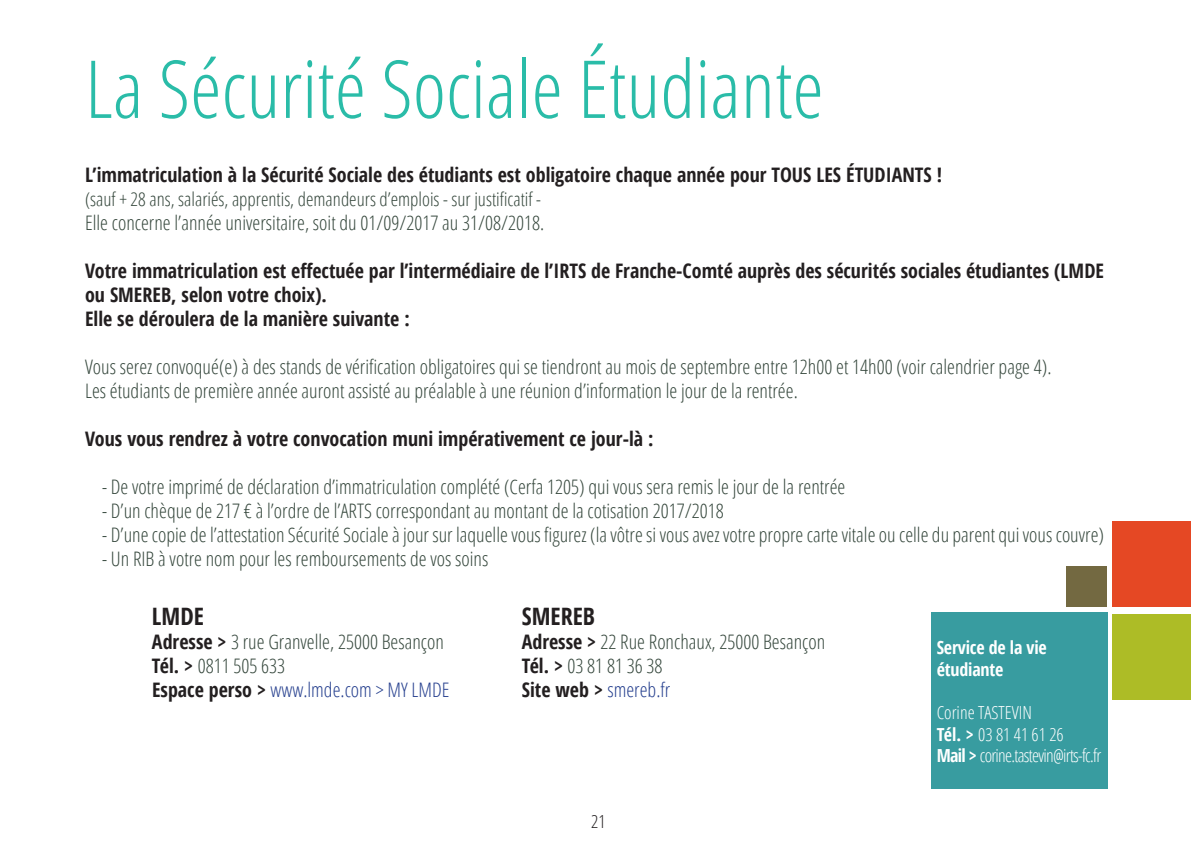
<style>
.page{position:relative;width:1191px;height:842px;background:#fff}
.page>*{position:absolute;margin:0;border:0;box-sizing:border-box;transform-origin:0 0}
.t1{font:300 condensed 80px "Open Sans";color:#2abca8}
.t2{font:700 condensed 24px "Open Sans";color:#231f20}
.t3{font:300 condensed 20px/24px "Open Sans";color:#34463b}
.t4{font:700 condensed 20px/24px "Open Sans";color:#231f20}
.t5{font:300 condensed 19px "Open Sans";color:#34463b}
.t6{font:300 condensed 18px/21.6px "Open Sans";letter-spacing:-.02em;color:#fff}
.t7{font:700 condensed 18px/21.6px "Open Sans";letter-spacing:-.01em;color:#fff}
.t8{font:300 condensed 18px "Open Sans";color:#231f20}
.s1{font-weight:700;color:#231f20}
.s2{color:#253f8e}
.s3{font-weight:700}
</style>
<div class="page">
<div style="left:931px;top:612px;width:176px;height:176px;background:#389ca0"></div>
<div style="left:1066px;top:566px;width:41px;height:41px;background:#736941"></div>
<div style="left:1112px;top:614px;width:79px;height:86px;background:#adbc26"></div>
<div style="left:1112px;top:521px;width:79px;height:86px;background:#e54824"></div>
<h1 class="t1" style="left:85px;top:35px;width:740px">La Sécurité Sociale Étudiante</h1>
<p class="t4" style="left:85px;top:162px;width:858px">L’immatriculation à la Sécurité Sociale des étudiants est obligatoire chaque année pour TOUS LES ÉTUDIANTS !</p>
<p class="t5" style="left:85px;top:186px;width:457px">(sauf + 28 ans, salariés, apprentis, demandeurs d’emplois - sur justificatif -</p>
<p class="t3" style="left:85px;top:210px;width:460px">Elle concerne l’année universitaire, soit du 01/09/2017 au 31/08/2018.</p>
<p class="t4" style="left:85px;top:258px;width:1020px">Votre immatriculation est effectuée par l’intermédiaire de l’IRTS de Franche-Comté auprès des sécurités sociales étudiantes (LMDE ou SMEREB, selon votre choix).<br>Elle se déroulera de la manière suivante :</p>
<p class="t3" style="left:85px;top:354px;width:968px">Vous serez convoqué(e) à des stands de vérification obligatoires qui se tiendront au mois de septembre entre 12h00 et 14h00 (voir calendrier page 4).<br>Les étudiants de première année auront assisté au préalable à une réunion d’information le jour de la rentrée.</p>
<p class="t4" style="left:85px;top:426px;width:570px">Vous vous rendrez à votre convocation muni impérativement ce jour-là :</p>
<p class="t3" style="left:102px;top:474px;width:745px">- De votre imprimé de déclaration d’immatriculation complété (Cerfa 1205) qui vous sera remis le jour de la rentrée</p>
<p class="t3" style="left:102px;top:498px;width:623px">- D’un chèque de 217 € à l’ordre de l’ARTS correspondant au montant de la cotisation 2017/2018</p>
<p class="t3" style="left:102px;top:522px;width:1003px">- D’une copie de l’attestation Sécurité Sociale à jour sur laquelle vous figurez (la vôtre si vous avez votre propre carte vitale ou celle du parent qui vous couvre)</p>
<p class="t3" style="left:102px;top:546px;width:388px">- Un RIB à votre nom pour les remboursements de vos soins</p>
<p class="t2" style="left:152px;top:600px;width:54px">LMDE</p>
<p class="t3" style="left:152px;top:629px;width:299px"><span class="s1">Adresse &gt;</span> 3 rue Granvelle, 25000 Besançon<br><span class="s1">Tél. &gt;</span> 0811 505 633<br><span class="s1">Espace perso &gt;</span> <span class="s2">www.lmde.com &gt; MY LMDE</span></p>
<p class="t2" style="left:522px;top:600px;width:75px">SMEREB</p>
<p class="t3" style="left:522px;top:629px;width:305px"><span class="s1">Adresse &gt;</span> 22 Rue Ronchaux, 25000 Besançon<br><span class="s1">Tél. &gt;</span> 03 81 81 36 38<br><span class="s1">Site web &gt;</span> <span class="s2">smereb.fr</span></p>
<p class="t7" style="left:936px;top:637px;width:112px">Service de la vie étudiante</p>
<p class="t6" style="left:936px;top:701px;width:166px">Corine TASTEVIN<br><span class="s3">Tél. &gt;</span> 03 81 41 61 26<br><span class="s3">Mail &gt;</span> corine.tastevin@irts-fc.fr</p>
<p class="t8" style="left:591px;top:809px;width:16px">21</p>
</div>
